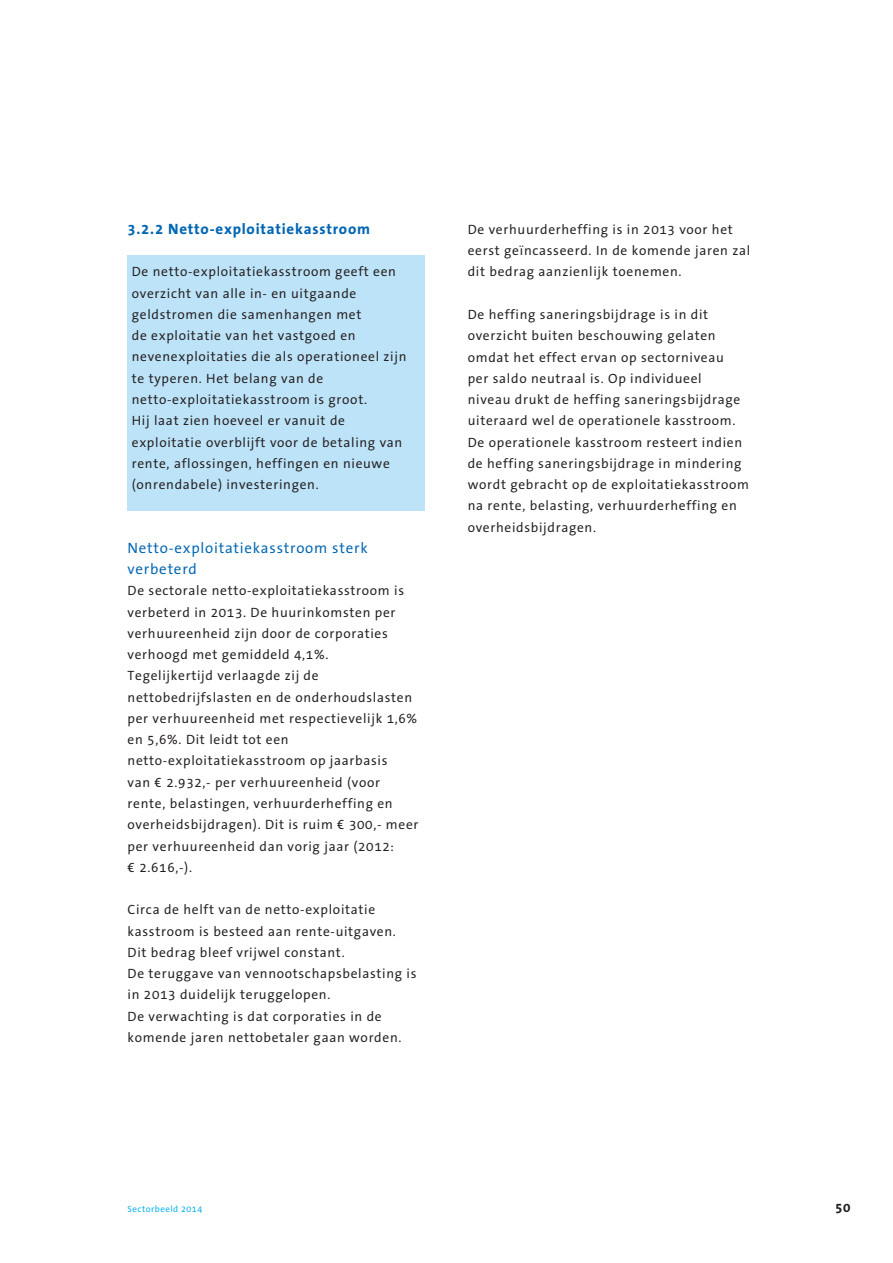
<style>
.page{position:relative;width:893px;height:1263px;background:#fff}
.page>*{position:absolute;margin:0;border:0;box-sizing:border-box;transform-origin:0 0}
.t1{font:15px/21.3px "The Sans Office";letter-spacing:.05em;color:#0166b3}
.t2{font:700 15px "The Sans Office";letter-spacing:.05em;color:#0166b3}
.t3{font:13.5px/21.3px "The Sans Office";letter-spacing:.05em;color:#231f20}
.t4{font:700 13.5px "The Sans Office";color:#231f20}
.t5{font:9px "The Sans Office";letter-spacing:.05em;color:#00aeef}
</style>
<div class="page">
<div style="left:128px;top:255px;width:297px;height:255px;background:#bde3f8"></div>
<p class="t2" style="left:128px;top:221px;width:244px">3.2.2 Netto-exploitatiekasstroom</p>
<p class="t3" style="left:132px;top:262px;width:276px">De netto-exploitatiekasstroom geeft een overzicht van alle in- en uitgaande geldstromen die samenhangen met<br>de exploitatie van het vastgoed en nevenexploitaties die als operationeel zijn te typeren. Het belang van de netto-exploitatiekasstroom is groot.<br>Hij laat zien hoeveel er vanuit de exploitatie overblijft voor de betaling van rente, aflossingen, heffingen en nieuwe (onrendabele) investeringen.</p>
<p class="t1" style="left:128px;top:538px;width:242px">Netto-exploitatiekasstroom sterk verbeterd</p>
<p class="t3" style="left:128px;top:581px;width:292px">De sectorale netto-exploitatiekasstroom is verbeterd in 2013. De huurinkomsten per verhuureenheid zijn door de corporaties verhoogd met gemiddeld 4,1%.<br>Tegelijkertijd verlaagde zij de nettobedrijfslasten en de onderhoudslasten per verhuureenheid met respectievelijk 1,6% en 5,6%. Dit leidt tot een netto-exploitatiekasstroom op jaarbasis<br>van € 2.932,- per verhuureenheid (voor rente, belastingen, verhuurderheffing en overheidsbijdragen). Dit is ruim € 300,- meer per verhuureenheid dan vorig jaar (2012:<br>€ 2.616,-).</p>
<p class="t3" style="left:128px;top:900px;width:290px">Circa de helft van de netto-exploitatie kasstroom is besteed aan rente-uitgaven.<br>Dit bedrag bleef vrijwel constant.<br>De teruggave van vennootschapsbelasting is in 2013 duidelijk teruggelopen.<br>De verwachting is dat corporaties in de komende jaren nettobetaler gaan worden.</p>
<p class="t3" style="left:468px;top:219px;width:284px">De verhuurderheffing is in 2013 voor het eerst geïncasseerd. In de komende jaren zal dit bedrag aanzienlijk toenemen.</p>
<p class="t3" style="left:468px;top:304px;width:283px">De heffing saneringsbijdrage is in dit overzicht buiten beschouwing gelaten omdat het effect ervan op sectorniveau<br>per saldo neutraal is. Op individueel<br>niveau drukt de heffing saneringsbijdrage uiteraard wel de operationele kasstroom.<br>De operationele kasstroom resteert indien de heffing saneringsbijdrage in mindering wordt gebracht op de exploitatiekasstroom na rente, belasting, verhuurderheffing en overheidsbijdragen.</p>
<p class="t5" style="left:128px;top:1204px;width:76px">Sectorbeeld 2014</p>
<p class="t4" style="left:835px;top:1200px;width:17px">50</p>
</div>
